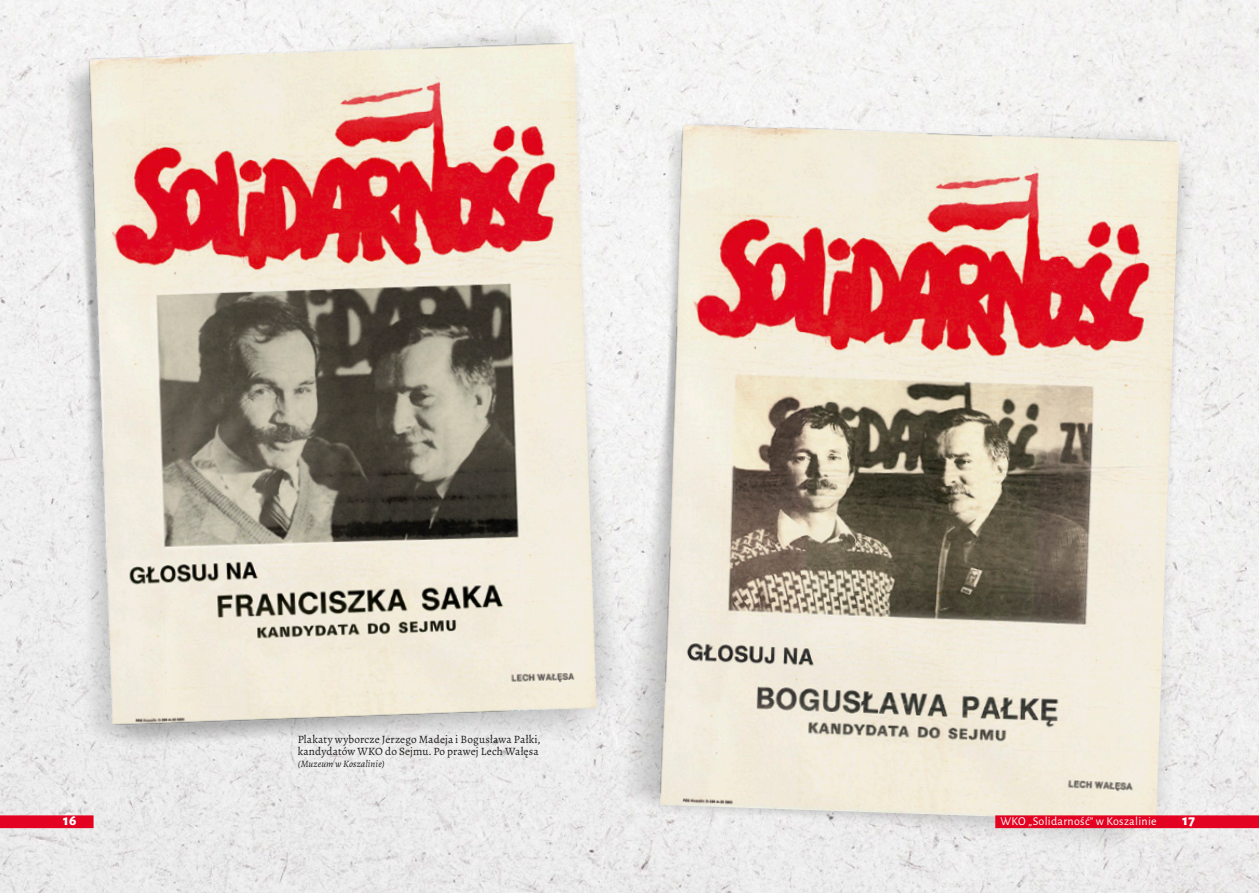
<style>
.page{position:relative;width:1259px;height:893px;background:#fff}
.page>*{position:absolute;margin:0;border:0;box-sizing:border-box;transform-origin:0 0}
.t1{font:800 15px "Alegreya Sans";color:#fff}
.t2{font:12px "Alegreya Sans";letter-spacing:.025em;color:#fff}
.Podpisy{font:11.25px/12px "Alegreya";letter-spacing:.01em;color:#1c1c1b}
.Źródło_ikonograficzn{font:italic 9.75px "Alegreya";letter-spacing:.015em;color:#1c1c1b}
</style>
<div class="page">
<img style="left:0;top:0;width:1259px;height:893px">
<img style="left:598px;top:71px;width:625px;height:802px">
<img style="left:658px;top:123px;width:521px;height:699px">
<img style="left:19px;top:0;width:625px;height:785px">
<img style="left:88px;top:41px;width:511px;height:685px">
<div style="left:0;top:815px;width:94px;height:13px;background:#e30221"></div>
<div style="left:995px;top:815px;width:264px;height:13px;background:#e30221"></div>
<p class="Podpisy" style="left:298px;top:733px;width:244px">Plakaty wyborcze Jerzego Madeja i Bogusława Pałki, kandydatów WKO do Sejmu. Po prawej Lech Wałęsa</p>
<p class="Źródło_ikonograficzn" style="left:298px;top:758px;width:88px">(Muzeum w Koszalinie)</p>
<p class="t1" style="left:63px;top:809px;width:15px">16</p>
<p class="t2" style="left:1000px;top:813px;width:158px">WKO „Solidarność” w Koszalinie</p>
<p class="t1" style="left:1182px;top:809px;width:14px">17</p>
</div>
